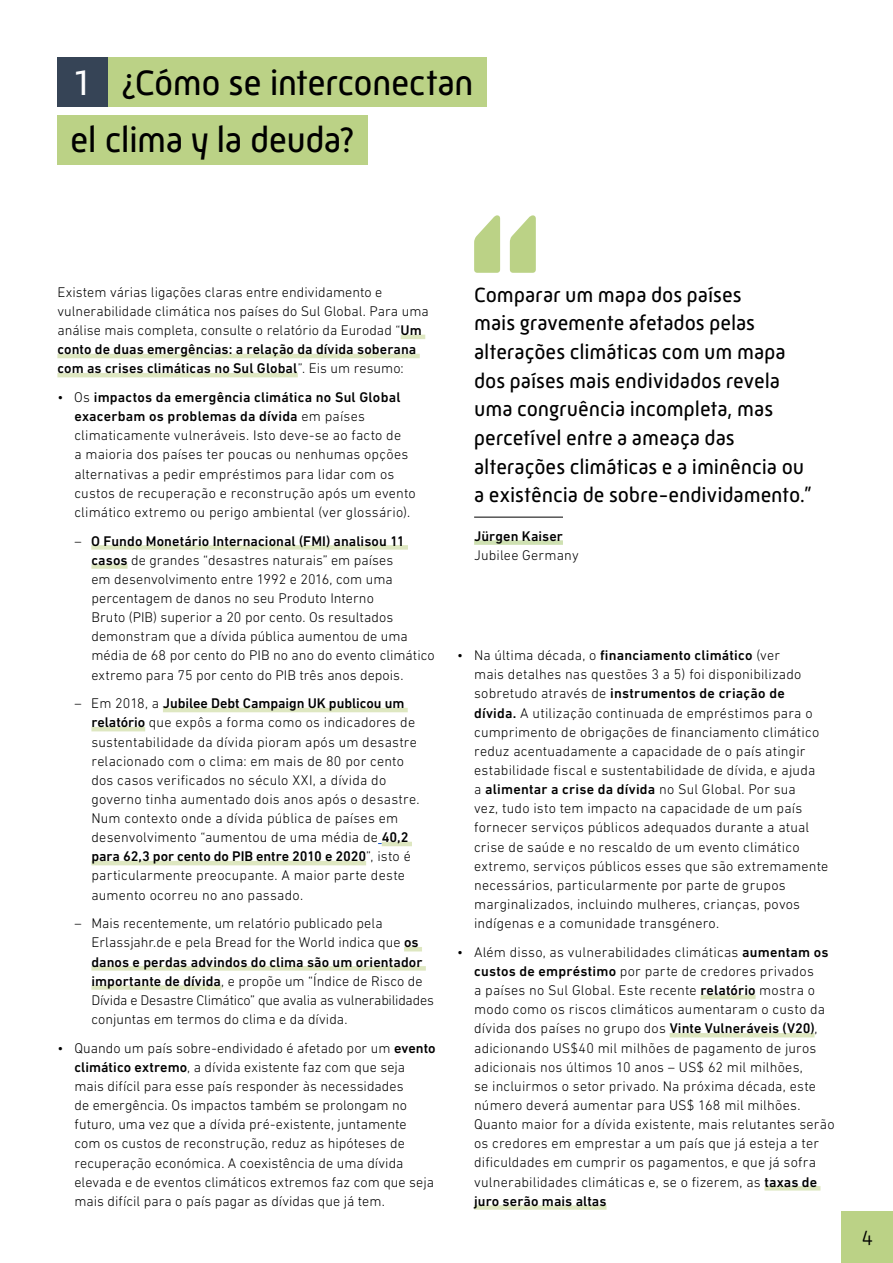
<style>
.page{position:relative;width:893px;height:1263px;background:#fff}
.page>*{position:absolute;margin:0;border:0;box-sizing:border-box;transform-origin:0 0}
.t1{font:36px/57.4px "Mic 32 New";letter-spacing:-.015em;color:#000}
.t2{font:21px/28.7px "Mic 32 New";color:#000}
.t3{font:300 21px "Mic 32 New";color:#000}
.t4{font:300 14.25px/19.2px "DIN Next LT Pro";letter-spacing:.01em;color:#000}
.t5{font:500 14.25px "DIN Next LT Pro";letter-spacing:.005em;color:#000}
.s1{color:#fff}
.s2{font-weight:500}
</style>
<div class="page">
<hr style="left:474px;top:517px;width:89px;height:1px;background:#000">
<div style="left:474px;top:540px;width:89px;height:5px;background:#cfe1b2"></div>
<svg style="left:474px;top:215px;width:62px;height:58px"></svg>
<div style="left:57px;top:57px;width:51px;height:50px;background:#364456"></div>
<div style="left:108px;top:57px;width:379px;height:50px;background:#bbd286"></div>
<div style="left:57px;top:115px;width:311px;height:50px;background:#bbd286"></div>
<div style="left:842px;top:1212px;width:51px;height:51px;background:#bbd286"></div>
<hr style="left:401px;top:335px;width:24px;height:4px;background:#dee7c1">
<hr style="left:57px;top:354px;width:363px;height:4px;background:#dee7c1">
<hr style="left:57px;top:373px;width:241px;height:4px;background:#dee7c1">
<div style="left:91px;top:545px;width:317px;height:5px;background:#dee7c1"></div>
<div style="left:91px;top:564px;width:37px;height:5px;background:#dee7c1"></div>
<hr style="left:163px;top:708px;width:245px;height:4px;background:#dee7c1">
<hr style="left:91px;top:727px;width:54px;height:4px;background:#dee7c1">
<hr style="left:382px;top:842px;width:30px;height:4px;background:#dee7c1">
<hr style="left:91px;top:861px;width:275px;height:4px;background:#dee7c1">
<hr style="left:404px;top:947px;width:18px;height:4px;background:#dee7c1">
<div style="left:91px;top:966px;width:335px;height:5px;background:#dee7c1"></div>
<div style="left:91px;top:985px;width:130px;height:5px;background:#dee7c1"></div>
<hr style="left:700px;top:995px;width:56px;height:4px;background:#dee7c1">
<hr style="left:670px;top:1033px;width:145px;height:4px;background:#dee7c1">
<hr style="left:764px;top:1186px;width:56px;height:4px;background:#dee7c1">
<div style="left:474px;top:1205px;width:133px;height:5px;background:#dee7c1"></div>
<h1 class="t1" style="left:70px;top:53px;width:405px"><span class="s1">1</span> ¿Cómo se interconectan el clima y la deuda?</h1>
<p class="t4" style="left:57px;top:282px;width:373px">Existem várias ligações claras entre endividamento e vulnerabilidade climática nos países do Sul Global. Para uma análise mais completa, consulte o relatório da Eurodad “<span class="s2">Um conto de duas emergências: a relação da dívida soberana com as crises climáticas no Sul Global</span>”. Eis um resumo:</p>
<p class="t4" style="left:74px;top:387px;width:343px;text-indent:-17px">• Os <span class="s2">impactos da emergência climática no Sul Global exacerbam os problemas da dívida</span> em países climaticamente vulneráveis. Isto deve-se ao facto de<br>a maioria dos países ter poucas ou nenhumas opções alternativas a pedir empréstimos para lidar com os custos de recuperação e reconstrução após um evento climático extremo ou perigo ambiental (ver glossário).</p>
<p class="t4" style="left:91px;top:531px;width:345px;text-indent:-17px">– <span class="s2">O Fundo Monetário Internacional (FMI) analisou 11 casos</span> de grandes “desastres naturais” em países<br>em desenvolvimento entre 1992 e 2016, com uma percentagem de danos no seu Produto Interno<br>Bruto (PIB) superior a 20 por cento. Os resultados demonstram que a dívida pública aumentou de uma média de 68 por cento do PIB no ano do evento climático extremo para 75 por cento do PIB três anos depois.</p>
<p class="t4" style="left:91px;top:694px;width:330px;text-indent:-17px">– Em 2018, a <span class="s2">Jubilee Debt Campaign UK publicou um relatório</span> que expôs a forma como os indicadores de sustentabilidade da dívida pioram após um desastre relacionado com o clima: em mais de 80 por cento dos casos verificados no século XXI, a dívida do governo tinha aumentado dois anos após o desastre.<br>Num contexto onde a dívida pública de países em desenvolvimento “aumentou de uma média de <span class="s2">40,2 para 62,3 por cento do PIB entre 2010 e 2020</span>”, isto é particularmente preocupante. A maior parte deste aumento ocorreu no ano passado.</p>
<p class="t4" style="left:91px;top:914px;width:344px;text-indent:-17px">– Mais recentemente, um relatório publicado pela Erlassjahr.de e pela Bread for the World indica que <span class="s2">os danos e perdas advindos do clima são um orientador importante de dívida</span>, e propõe um “Índice de Risco de Dívida e Desastre Climático” que avalia as vulnerabilidades conjuntas em termos do clima e da dívida.</p>
<p class="t4" style="left:74px;top:1038px;width:363px;text-indent:-17px">• Quando um país sobre-endividado é afetado por um <span class="s2">evento climático extremo</span>, a dívida existente faz com que seja mais difícil para esse país responder às necessidades<br>de emergência. Os impactos também se prolongam no futuro, uma vez que a dívida pré-existente, juntamente com os custos de reconstrução, reduz as hipóteses de recuperação económica. A coexistência de uma dívida elevada e de eventos climáticos extremos faz com que seja mais difícil para o país pagar as dívidas que já tem.</p>
<p class="t2" style="left:474px;top:280px;width:339px">Comparar um mapa dos países<br>mais gravemente afetados pelas alterações climáticas com um mapa dos países mais endividados revela uma congruência incompleta, mas percetível entre a ameaça das alterações climáticas e a iminência ou a existência de sobre-endividamento.”</p>
<p class="t5" style="left:474px;top:528px;width:90px">Jürgen Kaiser</p>
<p class="t4" style="left:474px;top:545px;width:106px">Jubilee Germany</p>
<p class="t4" style="left:474px;top:646px;width:356px;text-indent:-17px">• Na última década, o <span class="s2">financiamento climático</span> (ver<br>mais detalhes nas questões 3 a 5) foi disponibilizado sobretudo através de <span class="s2">instrumentos de criação de dívida.</span> A utilização continuada de empréstimos para o cumprimento de obrigações de financiamento climático reduz acentuadamente a capacidade de o país atingir estabilidade fiscal e sustentabilidade de dívida, e ajuda<br>a <span class="s2">alimentar a crise da dívida</span> no Sul Global. Por sua<br>vez, tudo isto tem impacto na capacidade de um país fornecer serviços públicos adequados durante a atual crise de saúde e no rescaldo de um evento climático extremo, serviços públicos esses que são extremamente necessários, particularmente por parte de grupos marginalizados, incluindo mulheres, crianças, povos indígenas e a comunidade transgénero.</p>
<p class="t4" style="left:474px;top:942px;width:362px;text-indent:-17px">• Além disso, as vulnerabilidades climáticas <span class="s2">aumentam os custos de empréstimo</span> por parte de credores privados<br>a países no Sul Global. Este recente <span class="s2">relatório</span> mostra o modo como os riscos climáticos aumentaram o custo da dívida dos países no grupo dos <span class="s2">Vinte Vulneráveis (V20)</span>, adicionando US$40 mil milhões de pagamento de juros adicionais nos últimos 10 anos – US$ 62 mil milhões,<br>se incluirmos o setor privado. Na próxima década, este número deverá aumentar para US$ 168 mil milhões.<br>Quanto maior for a dívida existente, mais relutantes serão os credores em emprestar a um país que já esteja a ter dificuldades em cumprir os pagamentos, e que já sofra vulnerabilidades climáticas e, se o fizerem, as <span class="s2">taxas de juro serão mais altas</span></p>
<h2 class="t3" style="left:862px;top:1225px;width:13px">4</h2>
</div>
